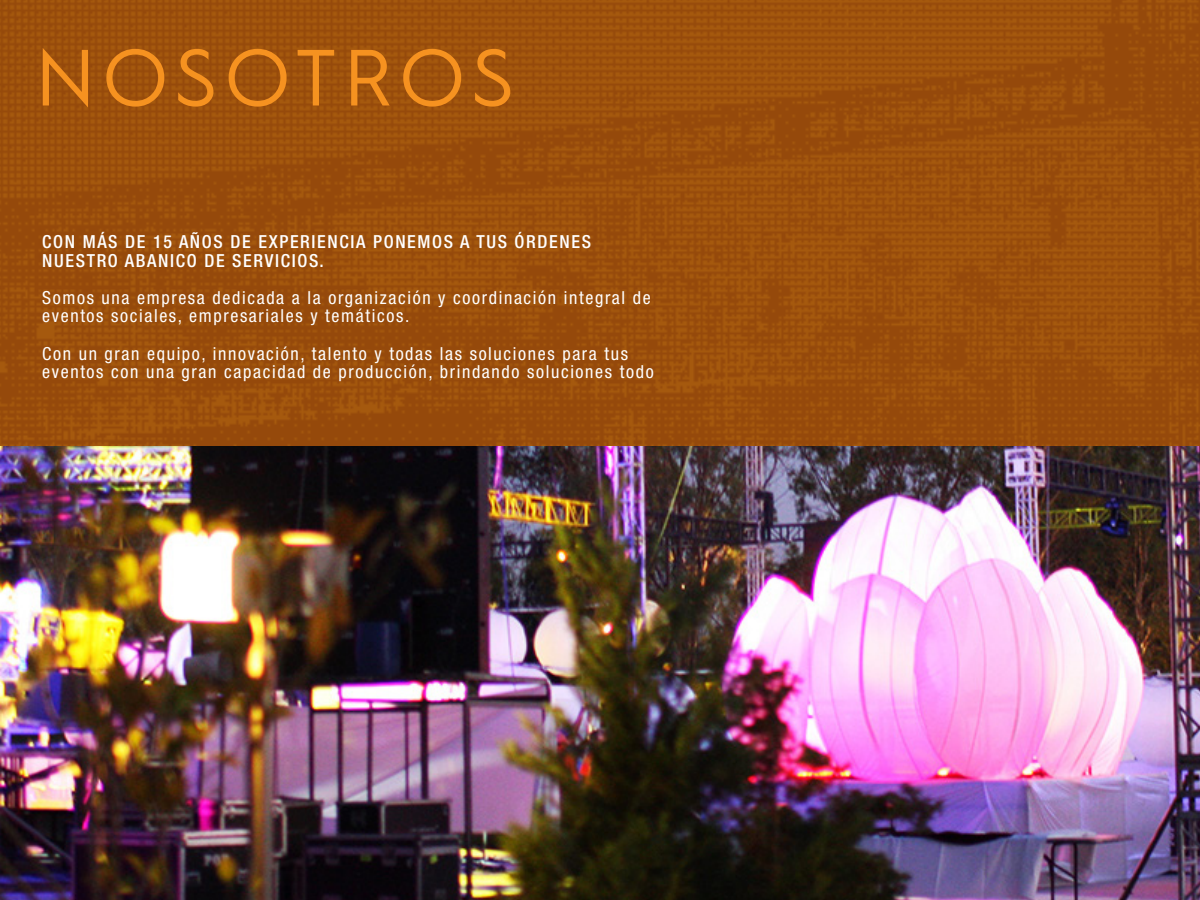
<style>
.page{position:relative;width:1200px;height:900px;background:#fff}
.page>*{position:absolute;margin:0;border:0;box-sizing:border-box;transform-origin:0 0}
.t1{font:79.8px "Hurme Geometric Sans 1";letter-spacing:.09em;color:#f69220}
.t2{font:condensed 18px/18.6px "Helvetica Neue LT Std";letter-spacing:.09em;color:#fff}
.t3{font:500 condensed 18px/18.6px "Helvetica Neue LT Std";letter-spacing:.09em;color:#fff}
</style>
<div class="page">
<img style="left:0;top:0;width:1200px;height:446px">
<img style="left:0;top:446px;width:1200px;height:454px">
<h1 class="t1" style="left:35px;top:22px;width:481px">NOSOTROS</h1>
<p class="t3" style="left:42px;top:232px;width:550px">CON MÁS DE 15 AÑOS DE EXPERIENCIA PONEMOS A TUS ÓRDENES<br>NUESTRO ABANICO DE SERVICIOS.</p>
<p class="t2" style="left:42px;top:288px;width:610px">Somos una empresa dedicada a la organización y coordinación integral de eventos sociales, empresariales y temáticos.</p>
<p class="t2" style="left:42px;top:344px;width:613px">Con un gran equipo, innovación, talento y todas las soluciones para tus eventos con una gran capacidad de producción, brindando soluciones todo</p>
</div>
